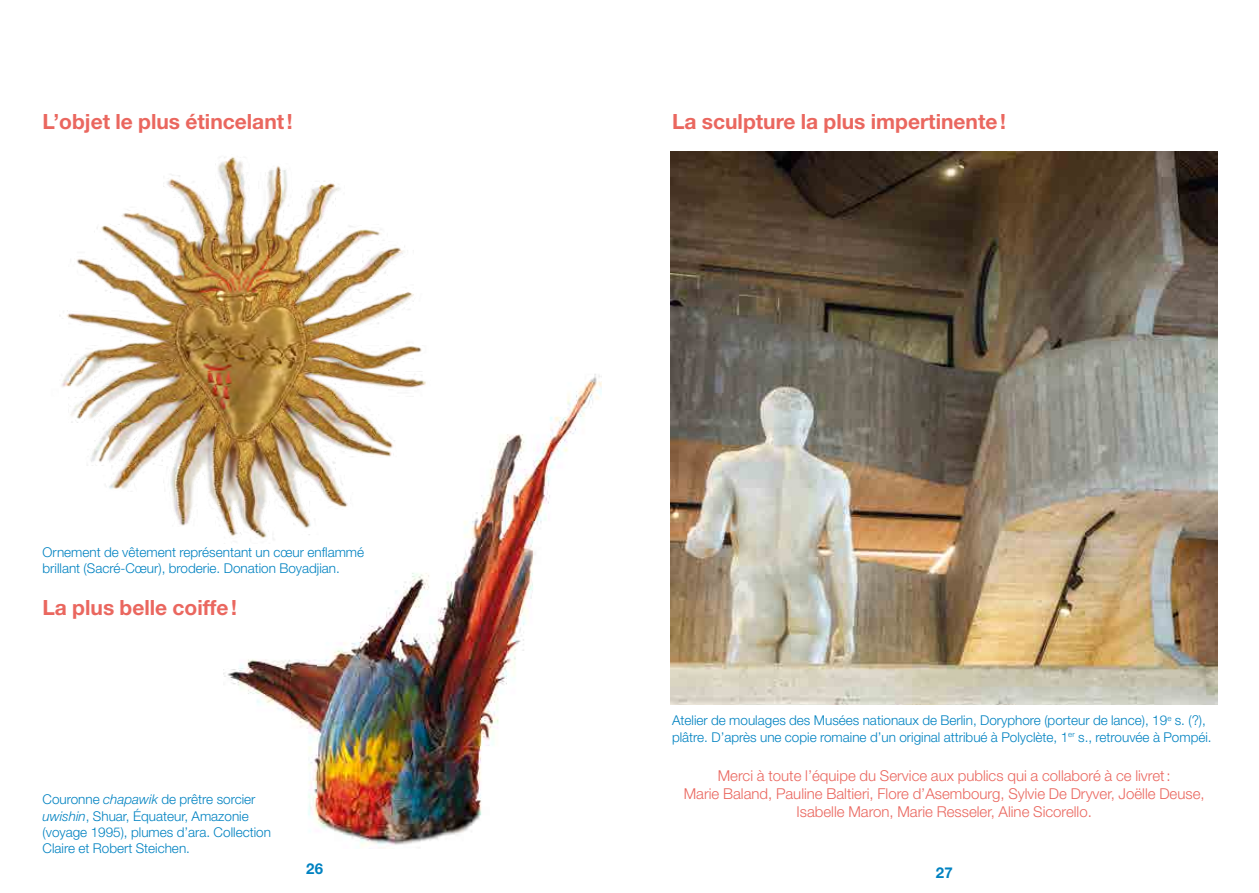
<style>
.page{position:relative;width:1259px;height:893px;background:#fff}
.page>*{position:absolute;margin:0;border:0;box-sizing:border-box;transform-origin:0 0}
.t1{font:700 21px "Helvetica Neue LT Std";color:#ea675f}
.t2{font:300 15px/18px "Helvetica Neue LT Std";color:#ea675f;text-align:center}
.t3{font:700 15px "Helvetica Neue LT Std";color:#0082c1}
.t4{font:300 13.5px/16.2px "Helvetica Neue LT Std";color:#0082c1}
.s1{font-style:italic}
</style>
<div class="page">
<img style="left:670px;top:151px;width:547px;height:553px">
<img style="left:224px;top:374px;width:377px;height:473px">
<img style="left:59px;top:157px;width:381px;height:387px">
<h1 class="t1" style="left:43px;top:108px;width:252px">L’objet le plus étincelant!</h1>
<p class="t4" style="left:43px;top:543px;width:323px">Ornement de vêtement représentant un cœur enflammé brillant (Sacré-Cœur), broderie. Donation Boyadjian.</p>
<h1 class="t1" style="left:43px;top:594px;width:196px">La plus belle coiffe!</h1>
<p class="t4" style="left:43px;top:791px;width:230px">Couronne <span class="s1">chapawik</span> de prêtre sorcier <span class="s1">uwishin</span>, Shuar, Équateur, Amazonie (voyage 1995), plumes d’ara. Collection Claire et Robert Steichen.</p>
<h1 class="t1" style="left:672px;top:108px;width:335px">La sculpture la plus impertinente!</h1>
<p class="t4" style="left:672px;top:712px;width:541px">Atelier de moulages des Musées nationaux de Berlin, Doryphore (porteur de lance), 19<sup>e</sup> s. (?), plâtre. D’après une copie romaine d’un original attribué à Polyclète, 1<sup>er</sup> s., retrouvée à Pompéi.</p>
<p class="t2" style="left:684px;top:766px;width:522px">Merci à toute l’équipe du Service aux publics qui a collaboré à ce livret:<br>Marie Baland, Pauline Baltieri, Flore d’Asembourg, Sylvie De Dryver, Joëlle Deuse,<br>Isabelle Maron, Marie Resseler, Aline Sicorello.</p>
<p class="t3" style="left:306px;top:859px;width:19px">26</p>
<p class="t3" style="left:935px;top:864px;width:19px">27</p>
</div>
